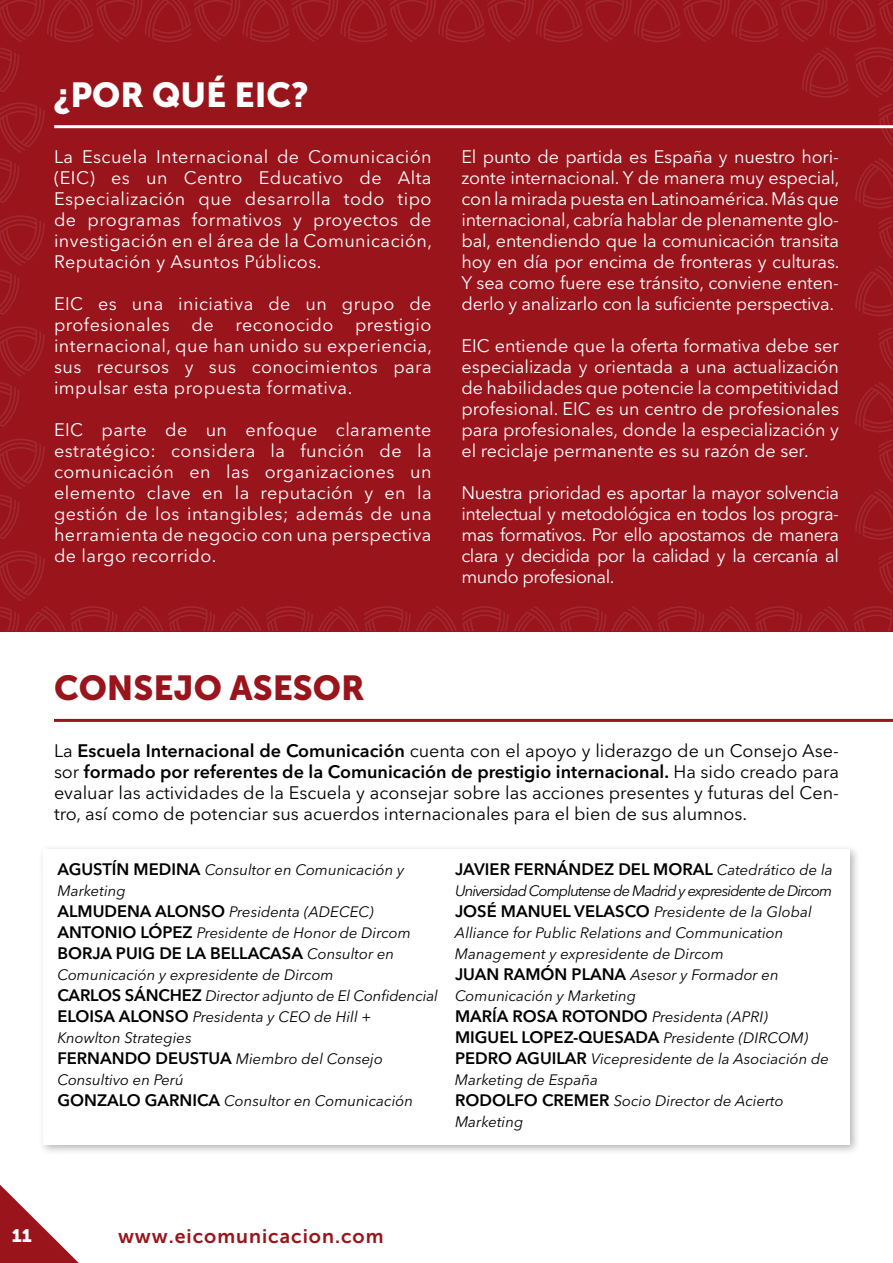
<style>
.page{position:relative;width:893px;height:1263px;background:#fff}
.page>*{position:absolute;margin:0;border:0;box-sizing:border-box;transform-origin:0 0}
.t1{font:34.5px "Museo Sans 900";color:#9a141c}
.t2{font:34.5px "Museo Sans 900";color:#fff}
.t3{font:19.5px "Museo Sans 700";letter-spacing:.05em;color:#9a141c}
.t4{font:18px/21px "Avenir Next LT Pro";color:#fff;text-align:justify}
.t5{font:18px/21px "Avenir Next LT Pro";color:#000;text-align:justify}
.t6{font:18px "Museo Sans 900";color:#fff}
.t7{font:600 16.5px/21px "Avenir Next LT Pro";color:#000}
.t8{font:italic 15px/21px "Avenir Next LT Pro";color:#000}
.s1{font-weight:600}
.s2{font-weight:600;font-style:normal;font-size:16.5px}
.s3{font-weight:400;font-style:italic;font-size:15px}
</style>
<div class="page">
<div style="left:0;top:0;width:893px;height:631px;background:#9a141c"></div>
<svg style="left:855px;top:266px;width:37px;height:50px"></svg>
<svg style="left:855px;top:382px;width:37px;height:50px"></svg>
<svg style="left:855px;top:489px;width:37px;height:51px"></svg>
<svg style="left:0;top:0;width:892px;height:208px"></svg>
<svg style="left:879px;top:217px;width:13px;height:41px"></svg>
<svg style="left:0;top:215px;width:45px;height:100px"></svg>
<svg style="left:0;top:326px;width:45px;height:101px"></svg>
<svg style="left:879px;top:328px;width:13px;height:41px"></svg>
<svg style="left:0;top:439px;width:45px;height:100px"></svg>
<svg style="left:879px;top:440px;width:13px;height:42px"></svg>
<svg style="left:0;top:551px;width:892px;height:80px"></svg>
<div style="left:39px;top:844px;width:822px;height:311px;background:#000;opacity:.3"></div>
<div style="left:43px;top:849px;width:806px;height:296px;background:#fff"></div>
<svg style="left:0;top:1185px;width:79px;height:78px"></svg>
<hr style="left:54px;top:125px;width:839px;height:3px;background:#fff">
<hr style="left:54px;top:719px;width:839px;height:3px;background:#9a141c">
<h1 class="t2" style="left:54px;top:75px;width:256px">¿POR QUÉ EIC?</h1>
<p class="t4" style="left:54px;top:146px;width:380px">La Escuela Internacional de Comunicación (EIC) es un Centro Educativo de Alta Especialización que desarrolla todo tipo de programas formativos y proyectos de investigación en el área de la Comunicación, Reputación y Asuntos Públicos.</p>
<p class="t4" style="left:54px;top:293px;width:380px">EIC es una iniciativa de un grupo de profesionales de reconocido prestigio internacional, que han unido su experiencia, sus recursos y sus conocimientos para impulsar esta propuesta formativa.</p>
<p class="t4" style="left:54px;top:419px;width:379px">EIC parte de un enfoque claramente estratégico: considera la función de la comunicación en las organizaciones un elemento clave en la reputación y en la gestión de los intangibles; además de una herramienta de negocio con una perspectiva de largo recorrido.</p>
<p class="t4" style="left:461px;top:146px;width:380px">El punto de partida es España y nuestro hori&shy;zonte internacional. Y de manera muy especial, con la mirada puesta en Latinoamérica. Más que internacional, cabría hablar de plenamente glo&shy;bal, entendiendo que la comunicación transita hoy en día por encima de fronteras y culturas.<br>Y sea como fuere ese tránsito, conviene enten&shy;derlo y analizarlo con la suficiente perspectiva.</p>
<p class="t4" style="left:461px;top:335px;width:379px">EIC entiende que la oferta formativa debe ser especializada y orientada a una actualización de habilidades que potencie la competitividad profesional. EIC es un centro de profesionales para profesionales, donde la especialización y el reciclaje permanente es su razón de ser.</p>
<p class="t4" style="left:461px;top:482px;width:379px">Nuestra prioridad es aportar la mayor solvencia intelectual y metodológica en todos los progra&shy;mas formativos. Por ello apostamos de manera clara y decidida por la calidad y la cercanía al mundo profesional.</p>
<h1 class="t1" style="left:54px;top:668px;width:312px">CONSEJO ASESOR</h1>
<p class="t5" style="left:54px;top:740px;width:786px">La <span class="s1">Escuela Internacional de Comunicación</span> cuenta con el apoyo y liderazgo de un Consejo Ase&shy;sor <span class="s1">formado por referentes de la Comunicación de prestigio internacional.</span> Ha sido creado para evaluar las actividades de la Escuela y aconsejar sobre las acciones presentes y futuras del Cen&shy;tro, así como de potenciar sus acuerdos internacionales para el bien de sus alumnos.</p>
<p class="t8" style="left:57px;top:859px;width:355px"><span class="s2">AGUSTÍN MEDINA</span> Consultor en Comunicación y Marketing<br><span class="s2">ALMUDENA ALONSO</span> Presidenta (ADECEC)<br><span class="s2">ANTONIO LÓPEZ</span> Presidente de Honor de Dircom</p>
<p class="t7" style="left:57px;top:942px;width:338px">BORJA PUIG DE LA BELLACASA <span class="s3">Consultor en</span></p>
<p class="t8" style="left:57px;top:964px;width:382px">Comunicació n y expresidente de Dircom<br><span class="s2">CARLOS SÁNCHEZ</span> Director adjunto de El Confidencial <span class="s2">ELOISA ALONSO</span> Presidenta y CEO de Hill + Knowlton Strategies<br><span class="s2">FERNANDO DEUSTUA</span> Miembro del Consejo Consultivo en Perú<br><span class="s2">GONZALO GARNICA</span> Consultor en Comunicación</p>
<p class="t7" style="left:455px;top:858px;width:379px">JAVIER FERNÁNDEZ DEL MORAL <span class="s3">Catedrático de la</span></p>
<p class="t8" style="left:455px;top:880px;width:379px">Universidad Complutense de Madrid y expresidente de Dircom <span class="s2">JOSÉ MANUEL VELASCO</span> Presidente de la Global Alliance for Public Relations and Communication Management y expresidente de Dircom<br><span class="s2">JUAN RAMÓN PLANA</span> Asesor y Formador en Comunicación y Marketing</p>
<p class="t7" style="left:455px;top:1005px;width:355px">MARÍA ROSA ROTONDO <span class="s3">Presidenta (APRI)<br></span>MIGUEL LOPEZ-QUESADA <span class="s3">Presidente (DIRCOM)</span></p>
<p class="t8" style="left:455px;top:1048px;width:376px"><span class="s2">PEDRO AGUILAR</span> Vicepresidente de la Asociación de<br>Marketing de España<br><span class="s2">RODOLFO CREMER</span> Socio Director de Acierto<br>Marketing</p>
<p class="t6" style="left:12px;top:1226px;width:21px">11</p>
<p class="t3" style="left:118px;top:1226px;width:267px">www.eicomunicacion.com</p>
</div>
